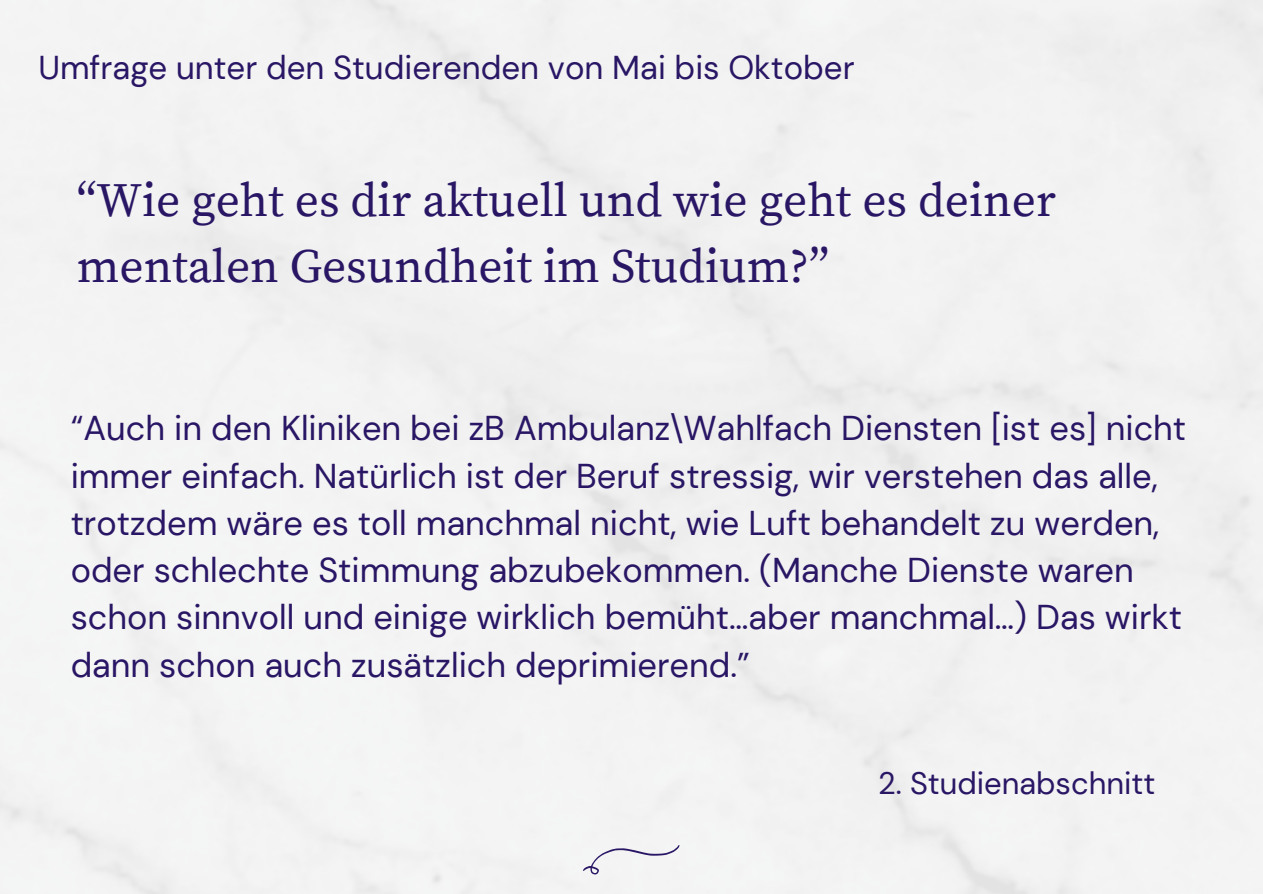
<style>
.page{position:relative;width:1263px;height:894px;background:#fff}
.page>*{position:absolute;margin:0;border:0;box-sizing:border-box;transform-origin:0 0}
.t1{font:47.4px/65.2px "Source Serif Pro";color:#291665}
.t2{font:34.35px/47.2px "DM Sans";color:#291665}
.t3{font:33px "DM Sans";color:#291665}
.t4{font:30.9px "DM Sans";color:#291665}
</style>
<div class="page">
<svg style="left:583px;top:844px;width:96px;height:30px"></svg>
<p class="t3" style="left:38px;top:46px;width:818px">Umfrage unter den Studierenden von Mai bis Oktober</p>
<p class="t1" style="left:77px;top:170px;width:981px">“Wie geht es dir aktuell und wie geht es deiner mentalen Gesundheit im Studium?”</p>
<p class="t2" style="left:71px;top:405px;width:1117px">“Auch in den Kliniken bei zB Ambulanz\Wahlfach Diensten [ist es] nicht immer einfach. Natürlich ist der Beruf stressig, wir verstehen das alle, trotzdem wäre es toll manchmal nicht, wie Luft behandelt zu werden, oder schlechte Stimmung abzubekommen. (Manche Dienste waren schon sinnvoll und einige wirklich bemüht…aber manchmal…) Das wirkt dann schon auch zusätzlich deprimierend.”</p>
<p class="t4" style="left:878px;top:762px;width:279px">2. Studienabschnitt</p>
</div>
